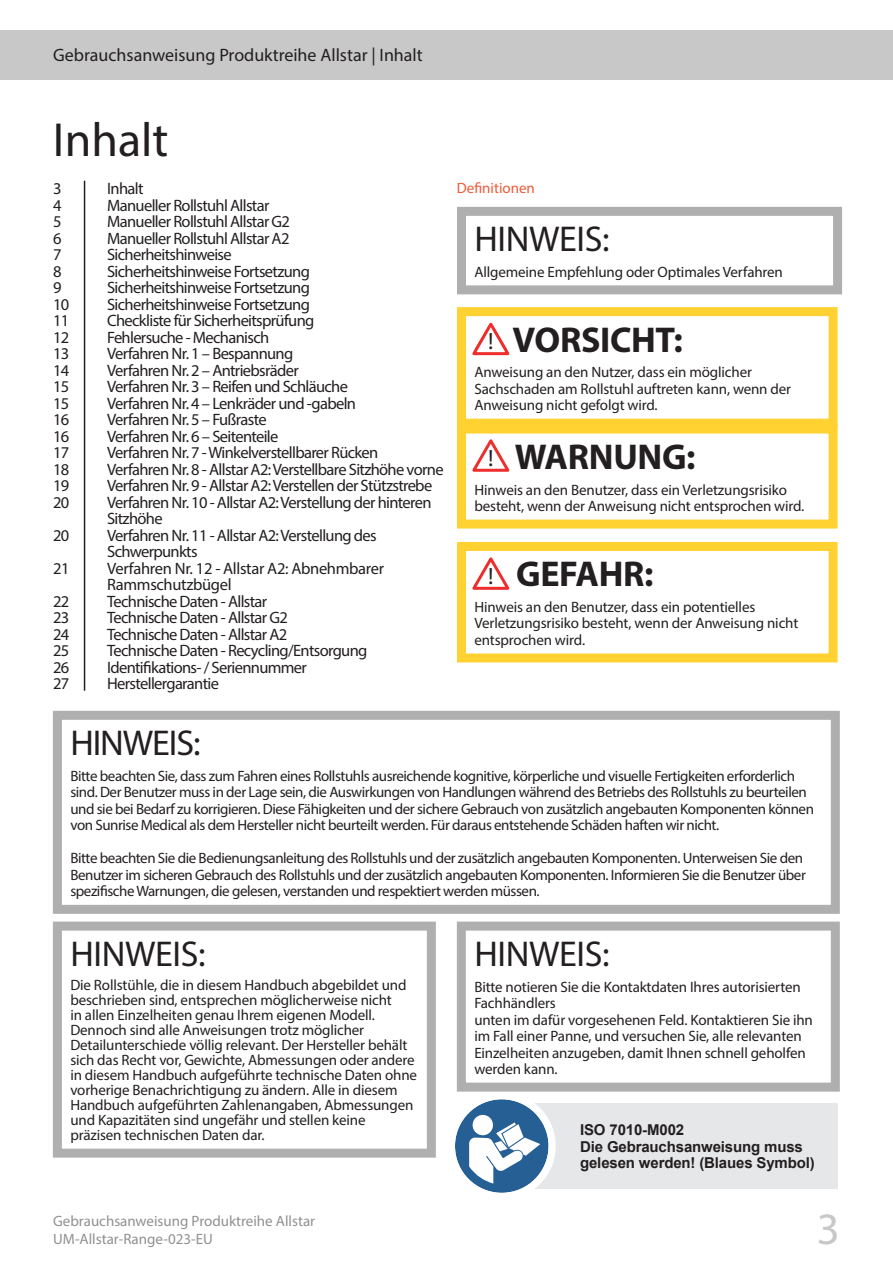
<style>
.page{position:relative;width:893px;height:1263px;background:#fff}
.page>*{position:absolute;margin:0;border:0;box-sizing:border-box;transform-origin:0 0}
.Heading_1{font:48px "Myriad Pro";color:#231f20}
.t1{font:45px "Myriad Pro";color:#c8c8c8}
.Box_Heading{font:36px "Myriad Pro";letter-spacing:-.01em;color:#231f20}
.Box_Heading-2{font:700 36px "Myriad Pro";letter-spacing:-.01em;color:#231f20}
.Box_Heading-3{font:36px "Myriad Pro";letter-spacing:-.03em;color:#231f20}
.t2{font:24.6px "Myriad Pro";color:#231f20}
.t3{font:23.55px "Myriad Pro";color:#231f20}
.t4{font:18px "Myriad Pro";color:#231f20}
.t5{font:16.5px/16.5px "Myriad Pro";letter-spacing:-.04em;color:#231f20}
.t6{font:16.5px/16.5px "Myriad Pro";letter-spacing:-.02em;color:#231f20}
.Box_Text_10_11{font:15px/15px "Myriad Pro";letter-spacing:-.01em;color:#231f20}
.Box_Text_10_11-2{font:15px/16.5px "Myriad Pro";letter-spacing:-.03em;color:#231f20}
.BODY_TEXT{font:700 15px/16.5px "Arial";letter-spacing:-.01em;color:#231f20}
.t7{font:15px "Myriad Pro";color:#f05937}
</style>
<div class="page">
<div style="left:0;top:31px;width:893px;height:49px;background:#c8c8c8"></div>
<hr style="left:84px;top:181px;width:1px;height:510px;background:#231f20">
<div style="left:53px;top:921px;width:383px;height:236px;border:9px solid #afafaf"></div>
<div style="left:457px;top:921px;width:383px;height:170px;border:9px solid #afafaf"></div>
<div style="left:53px;top:711px;width:787px;height:203px;border:9px solid #afafaf"></div>
<div style="left:504px;top:1103px;width:334px;height:85px;background:#e6e7e9"></div>
<div style="left:455px;top:1099px;width:94px;height:94px;background:#255f94;border-radius:50%"></div>
<svg style="left:469px;top:1101px;width:87px;height:90px"></svg>
<div style="left:457px;top:207px;width:385px;height:87px;border:9px solid #afafaf"></div>
<div style="left:457px;top:307px;width:381px;height:121px;border:9px solid #ffd231"></div>
<div style="left:457px;top:424px;width:381px;height:105px;border:9px solid #ffd231"></div>
<div style="left:457px;top:542px;width:381px;height:120px;border:9px solid #ffd231"></div>
<svg style="left:472px;top:322px;width:38px;height:34px"></svg>
<svg style="left:472px;top:439px;width:38px;height:33px"></svg>
<svg style="left:472px;top:557px;width:38px;height:33px"></svg>
<p class="t4" style="left:53px;top:44px;width:371px">Gebrauchsanweisung Produktreihe Allstar | Inhalt</p>
<p class="Heading_1" style="left:53px;top:111px;width:117px">Inhalt</p>
<p class="t5" style="left:53px;top:180px;width:10px">3</p>
<p class="t5" style="left:107px;top:180px;width:38px">Inhalt</p>
<p class="t7" style="left:457px;top:179px;width:80px">Definitionen</p>
<p class="t5" style="left:53px;top:197px;width:10px">4</p>
<p class="t5" style="left:107px;top:197px;width:164px">Manueller Rollstuhl Allstar</p>
<p class="t5" style="left:53px;top:213px;width:10px">5</p>
<p class="t5" style="left:107px;top:213px;width:184px">Manueller Rollstuhl Allstar G2</p>
<p class="t5" style="left:53px;top:230px;width:10px">6</p>
<p class="t5" style="left:107px;top:230px;width:184px">Manueller Rollstuhl Allstar A2</p>
<p class="t5" style="left:53px;top:246px;width:10px">7</p>
<p class="t5" style="left:107px;top:246px;width:126px">Sicherheitshinweise</p>
<p class="t5" style="left:53px;top:263px;width:10px">8</p>
<p class="t5" style="left:107px;top:263px;width:204px">Sicherheitshinweise Fortsetzung</p>
<p class="t5" style="left:53px;top:279px;width:10px">9</p>
<p class="t5" style="left:107px;top:279px;width:204px">Sicherheitshinweise Fortsetzung</p>
<p class="t5" style="left:53px;top:296px;width:18px">10</p>
<p class="t5" style="left:107px;top:296px;width:204px">Sicherheitshinweise Fortsetzung</p>
<p class="t5" style="left:53px;top:312px;width:18px">11</p>
<p class="t5" style="left:107px;top:312px;width:209px">Checkliste für Sicherheitsprüfung</p>
<p class="t5" style="left:53px;top:329px;width:18px">12</p>
<p class="t5" style="left:107px;top:329px;width:164px">Fehlersuche - Mechanisch</p>
<p class="t5" style="left:53px;top:345px;width:18px">13</p>
<p class="t5" style="left:107px;top:345px;width:188px">Verfahren Nr. 1 – Bespannung</p>
<p class="t5" style="left:53px;top:362px;width:18px">14</p>
<p class="t5" style="left:107px;top:362px;width:193px">Verfahren Nr. 2 – Antriebsräder</p>
<p class="t5" style="left:53px;top:378px;width:18px">15</p>
<p class="t5" style="left:107px;top:378px;width:242px">Verfahren Nr. 3 – Reifen und Schläuche</p>
<p class="t5" style="left:53px;top:395px;width:18px">15</p>
<p class="t5" style="left:107px;top:395px;width:250px">Verfahren Nr. 4 – Lenkräder und -gabeln</p>
<p class="t5" style="left:53px;top:411px;width:18px">16</p>
<p class="t5" style="left:107px;top:411px;width:161px">Verfahren Nr. 5 – Fußraste</p>
<p class="t5" style="left:53px;top:428px;width:18px">16</p>
<p class="t5" style="left:107px;top:428px;width:173px">Verfahren Nr. 6 – Seitenteile</p>
<p class="t5" style="left:53px;top:444px;width:18px">17</p>
<p class="t5" style="left:107px;top:444px;width:273px">Verfahren Nr. 7 - Winkelverstellbarer Rücken</p>
<p class="t5" style="left:53px;top:461px;width:18px">18</p>
<p class="t5" style="left:107px;top:461px;width:338px">Verfahren Nr. 8 - Allstar A2: Verstellbare Sitzhöhe vorne</p>
<p class="t5" style="left:53px;top:477px;width:18px">19</p>
<p class="t5" style="left:107px;top:477px;width:327px">Verfahren Nr. 9 - Allstar A2: Verstellen der Stützstrebe</p>
<p class="t5" style="left:53px;top:494px;width:18px">20</p>
<p class="t5" style="left:107px;top:494px;width:326px">Verfahren Nr. 10 - Allstar A2: Verstellung der hinteren<br>Sitzhöhe</p>
<p class="t5" style="left:53px;top:527px;width:18px">20</p>
<p class="t5" style="left:107px;top:527px;width:271px">Verfahren Nr. 11 - Allstar A2: Verstellung des<br>Schwerpunkts</p>
<p class="t5" style="left:53px;top:560px;width:18px">21</p>
<p class="t6" style="left:107px;top:560px;width:278px">Verfahren Nr. 12 - Allstar A2: Abnehmbarer<br>Rammschutzbügel</p>
<p class="t5" style="left:53px;top:593px;width:18px">22</p>
<p class="t5" style="left:107px;top:593px;width:162px">Technische Daten - Allstar</p>
<p class="t5" style="left:53px;top:609px;width:18px">23</p>
<p class="t5" style="left:107px;top:609px;width:182px">Technische Daten - Allstar G2</p>
<p class="t5" style="left:53px;top:626px;width:18px">24</p>
<p class="t5" style="left:107px;top:626px;width:182px">Technische Daten - Allstar A2</p>
<p class="t5" style="left:53px;top:642px;width:18px">25</p>
<p class="t5" style="left:107px;top:642px;width:262px">Technische Daten - Recycling/Entsorgung</p>
<p class="t5" style="left:53px;top:659px;width:18px">26</p>
<p class="t5" style="left:107px;top:659px;width:201px">Identifikations- / Seriennummer</p>
<p class="t5" style="left:53px;top:675px;width:18px">27</p>
<p class="t5" style="left:107px;top:675px;width:113px">Herstellergarantie</p>
<p class="Box_Heading" style="left:474px;top:217px;width:137px">HINWEIS:</p>
<p class="Box_Text_10_11" style="left:474px;top:264px;width:310px">Allgemeine Empfehlung oder Optimales Verfahren</p>
<p class="Box_Heading-2" style="left:512px;top:316px;width:172px">VORSICHT:</p>
<p class="Box_Text_10_11" style="left:474px;top:364px;width:318px;line-height:16.5px">Anweisung an den Nutzer, dass ein möglicher<br>Sachschaden am Rollstuhl auftreten kann, wenn der<br>Anweisung nicht gefolgt wird.</p>
<p class="Box_Heading-2" style="left:515px;top:433px;width:182px">WARNUNG:</p>
<p class="Box_Text_10_11" style="left:474px;top:481px;width:331px;line-height:16.5px">Hinweis an den Benutzer, dass ein Verletzungsrisiko besteht, wenn der Anweisung nicht entsprochen wird.</p>
<h3 class="t2" style="left:488px;top:326px;width:7px">!</h3>
<h3 class="t3" style="left:488px;top:443px;width:7px">!</h3>
<p class="Box_Heading-2" style="left:516px;top:551px;width:139px">GEFAHR:</p>
<p class="Box_Text_10_11" style="left:474px;top:598px;width:325px;line-height:16.5px">Hinweis an den Benutzer, dass ein potentielles<br>Verletzungsrisiko besteht, wenn der Anweisung nicht entsprochen wird.</p>
<h3 class="t3" style="left:488px;top:561px;width:7px">!</h3>
<p class="Box_Heading-3" style="left:70px;top:721px;width:132px">HINWEIS:</p>
<p class="Box_Text_10_11-2" style="left:70px;top:767px;width:745px">Bitte beachten Sie, dass zum Fahren eines Rollstuhls ausreichende kognitive, körperliche und visuelle Fertigkeiten erforderlich sind. Der Benutzer muss in der Lage sein, die Auswirkungen von Handlungen während des Betriebs des Rollstuhls zu beurteilen und sie bei Bedarf zu korrigieren. Diese Fähigkeiten und der sichere Gebrauch von zusätzlich angebauten Komponenten können von Sunrise Medical als dem Hersteller nicht beurteilt werden. Für daraus entstehende Schäden haften wir nicht.</p>
<p class="Box_Text_10_11-2" style="left:70px;top:850px;width:737px">Bitte beachten Sie die Bedienungsanleitung des Rollstuhls und der zusätzlich angebauten Komponenten. Unterweisen Sie den<br>Benutzer im sicheren Gebrauch des Rollstuhls und der zusätzlich angebauten Komponenten. Informieren Sie die Benutzer über spezifische Warnungen, die gelesen, verstanden und respektiert werden müssen.</p>
<p class="Box_Heading" style="left:70px;top:932px;width:137px">HINWEIS:</p>
<p class="Box_Text_10_11" style="left:70px;top:977px;width:348px">Die Rollstühle, die in diesem Handbuch abgebildet und beschrieben sind, entsprechen möglicherweise nicht<br>in allen Einzelheiten genau Ihrem eigenen Modell.<br>Dennoch sind alle Anweisungen trotz möglicher Detailunterschiede völlig relevant. Der Hersteller behält sich das Recht vor, Gewichte, Abmessungen oder andere in diesem Handbuch aufgeführte technische Daten ohne vorherige Benachrichtigung zu ändern. Alle in diesem Handbuch aufgeführten Zahlenangaben, Abmessungen und Kapazitäten sind ungefähr und stellen keine präzisen technischen Daten dar.</p>
<p class="Box_Heading" style="left:474px;top:932px;width:137px">HINWEIS:</p>
<p class="Box_Text_10_11" style="left:474px;top:978px;width:328px;line-height:16.5px">Bitte notieren Sie die Kontaktdaten Ihres autorisierten<br>Fachhändlers</p>
<p class="Box_Text_10_11" style="left:474px;top:1012px;width:340px">unten im dafür vorgesehenen Feld. Kontaktieren Sie ihn</p>
<p class="Box_Text_10_11" style="left:474px;top:1027px;width:333px;line-height:16.5px">im Fall einer Panne, und versuchen Sie, alle relevanten<br>Einzelheiten anzugeben, damit Ihnen schnell geholfen werden kann.</p>
<p class="BODY_TEXT" style="left:580px;top:1122px;width:106px">ISO 7010-M002</p>
<p class="BODY_TEXT" style="left:580px;top:1138px;width:236px">Die Gebrauchsanweisung muss gelesen werden! (Blaues Symbol)</p>
<p class="Box_Text_10_11" style="left:53px;top:1212px;width:264px;line-height:18px">Gebrauchsanweisung Produktreihe Allstar<br>UM-Allstar-Range-023-EU</p>
<h2 class="t1" style="left:817px;top:1201px;width:25px">3</h2>
</div>
